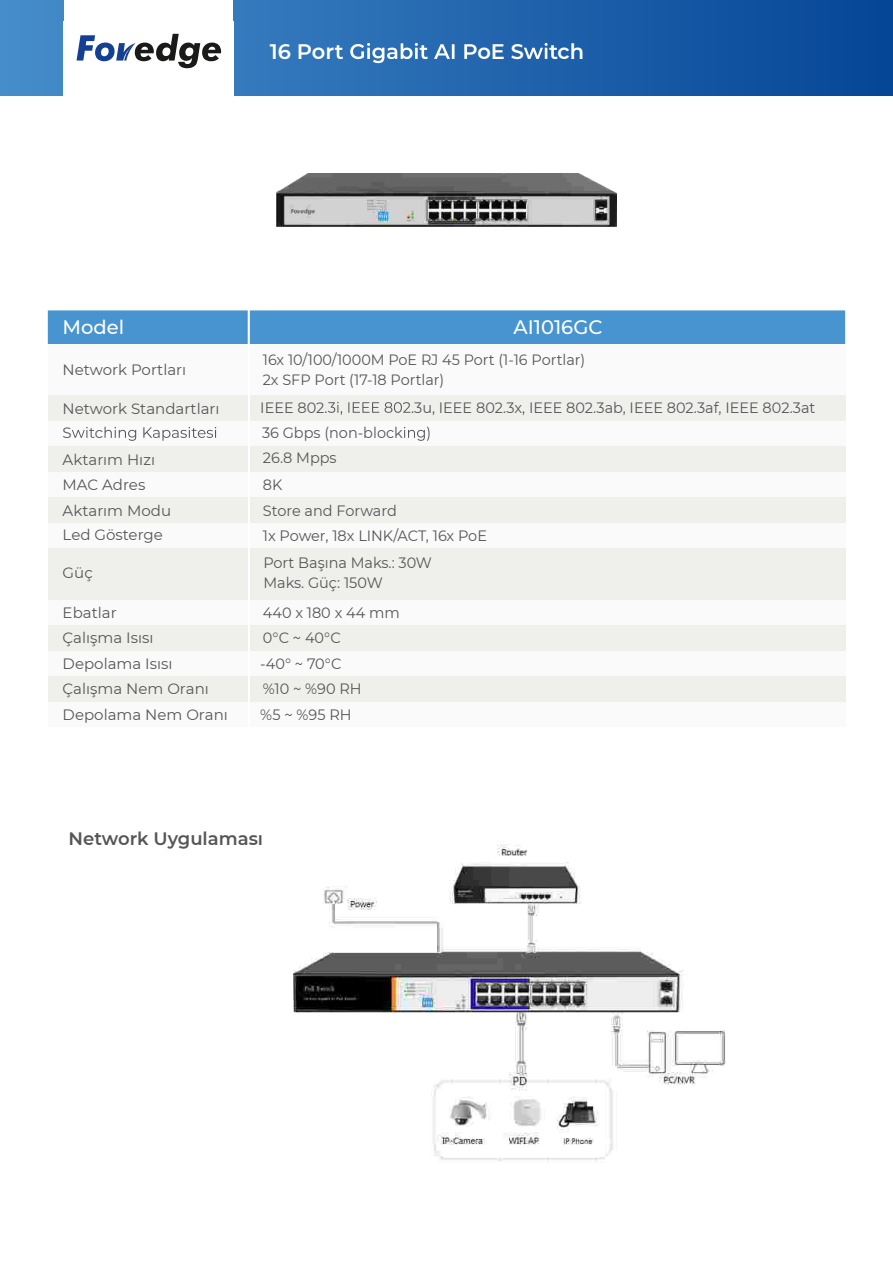
<style>
.page{position:relative;width:893px;height:1263px;background:#fff}
.page>*{position:absolute;margin:0;border:0;box-sizing:border-box;transform-origin:0 0}
.t1{font:600 21px "Montserrat";color:#fff}
.t2{font:500 19.5px "Montserrat";color:#fff}
.t3{font:600 18px "Montserrat";color:#575656}
.t4{font:15px/20.5px "Montserrat";color:#575656;scale:.96 1}
.t5{font:15px/27px "Montserrat";color:#575656}
</style>
<div class="page">
<img style="left:277px;top:174px;width:339px;height:52px">
<div style="left:48px;top:310px;width:797px;height:34px;background:#4894d0"></div>
<div style="left:0;top:0;width:64px;height:96px;background:#448ac9"></div>
<div style="left:234px;top:0;width:659px;height:96px;background:linear-gradient(to right,#357abd,#054596)"></div>
<div style="left:250px;top:344px;width:595px;height:51px;background:#fafafa"></div>
<div style="left:48px;top:344px;width:200px;height:51px;background:#fafafa"></div>
<div style="left:250px;top:421px;width:595px;height:25px;background:#fafafa"></div>
<div style="left:48px;top:421px;width:200px;height:25px;background:#fafafa"></div>
<div style="left:250px;top:600px;width:595px;height:25px;background:#fafafa"></div>
<div style="left:250px;top:472px;width:595px;height:25px;background:#fafafa"></div>
<div style="left:48px;top:600px;width:200px;height:25px;background:#fafafa"></div>
<div style="left:48px;top:472px;width:200px;height:25px;background:#fafafa"></div>
<div style="left:250px;top:702px;width:595px;height:25px;background:#fafafa"></div>
<div style="left:250px;top:523px;width:595px;height:26px;background:#fafafa"></div>
<div style="left:48px;top:702px;width:200px;height:25px;background:#fafafa"></div>
<div style="left:48px;top:523px;width:200px;height:26px;background:#fafafa"></div>
<div style="left:250px;top:651px;width:595px;height:25px;background:#fafafa"></div>
<div style="left:48px;top:651px;width:200px;height:25px;background:#fafafa"></div>
<div style="left:250px;top:395px;width:595px;height:26px;background:#efefec"></div>
<div style="left:48px;top:395px;width:200px;height:26px;background:#efefec"></div>
<div style="left:250px;top:446px;width:595px;height:26px;background:#efefec"></div>
<div style="left:48px;top:446px;width:200px;height:26px;background:#efefec"></div>
<div style="left:250px;top:497px;width:595px;height:26px;background:#efefec"></div>
<div style="left:48px;top:497px;width:200px;height:26px;background:#efefec"></div>
<div style="left:250px;top:676px;width:595px;height:26px;background:#efefec"></div>
<div style="left:250px;top:549px;width:595px;height:51px;background:#efefec"></div>
<div style="left:48px;top:676px;width:200px;height:26px;background:#efefec"></div>
<div style="left:48px;top:549px;width:200px;height:51px;background:#efefec"></div>
<div style="left:250px;top:625px;width:595px;height:26px;background:#efefec"></div>
<div style="left:48px;top:625px;width:200px;height:26px;background:#efefec"></div>
<svg style="left:72px;top:427px;width:23px;height:11px"></svg>
<svg style="left:105px;top:427px;width:111px;height:14px"></svg>
<svg style="left:404px;top:427px;width:26px;height:14px"></svg>
<svg style="left:328px;top:402px;width:82px;height:13px"></svg>
<svg style="left:335px;top:43px;width:142px;height:20px"></svg>
<svg style="left:524px;top:43px;width:34px;height:16px"></svg>
<svg style="left:77px;top:34px;width:144px;height:34px"></svg>
<img style="left:293px;top:845px;width:433px;height:317px">
<h1 class="t1" style="left:270px;top:37px;width:66px">16 Por</h1>
<h1 class="t1" style="left:477px;top:37px;width:48px">oE S</h1>
<h1 class="t1" style="left:558px;top:37px;width:28px">ch</h1>
<h2 class="t2" style="left:63px;top:314px;width:63px">Model</h2>
<h2 class="t2" style="left:514px;top:314px;width:90px">AI1016GC</h2>
<p class="t4" style="left:263px;top:348px;width:337px">16x 10/100/1000M PoE RJ 45 Port (1-16 Portlar)<br>2x SFP Port (17-18 Portlar)</p>
<p class="t4" style="left:262px;top:419px;width:148px;line-height:25.3px">36 Gbps (non-block<br>26.8 Mpps</p>
<p class="t4" style="left:263px;top:497px;width:235px;line-height:25.2px">Store and Forward<br>1x Power, 18x LINK/ACT, 16x PoE</p>
<p class="t4" style="left:263px;top:551px;width:177px">Port Başına Maks.: 30W<br>Maks. Güç: 150W</p>
<p class="t5" style="left:63px;top:356px;width:125px">Network Portları</p>
<p class="t4" style="left:260px;top:397px;width:72px">IEEE 802.</p>
<p class="t4" style="left:411px;top:397px;width:423px">.3u, IEEE 802.3x, IEEE 802.3ab, IEEE 802.3af, IEEE 802.3at</p>
<p class="t5" style="left:63px;top:394px;width:158px">Network Standartları</p>
<p class="t5" style="left:63px;top:418px;width:11px">S</p>
<p class="t5" style="left:63px;top:418px;width:94px;text-indent:32px">c<br>Aktarım Hızı</p>
<p class="t5" style="left:63px;top:498px;width:110px;line-height:24px">Aktarım Modu<br>Led Gösterge</p>
<p class="t5" style="left:63px;top:558px;width:32px">Güç</p>
<p class="t5" style="left:63px;top:471px;width:84px">MAC Adres</p>
<p class="t4" style="left:263px;top:474px;width:22px">8K</p>
<p class="t5" style="left:63px;top:600px;width:92px;line-height:24.9px">Ebatlar<br>Çalışma Isısı</p>
<p class="t5" style="left:63px;top:674px;width:148px">Çalışma Nem Oranı</p>
<p class="t5" style="left:63px;top:650px;width:111px">Depolama Isısı</p>
<p class="t5" style="left:63px;top:701px;width:167px">Depolama Nem Oranı</p>
<p class="t4" style="left:263px;top:599px;width:144px;line-height:25px">440 x 180 x 44 mm<br>0°C ~ 40°C</p>
<p class="t4" style="left:260px;top:653px;width:86px">-40° ~ 70°C</p>
<p class="t4" style="left:263px;top:678px;width:104px">%10 ~ %90 RH</p>
<p class="t4" style="left:260px;top:704px;width:97px">%5 ~ %95 RH</p>
<p class="t3" style="left:69px;top:826px;width:196px">Network Uygulaması</p>
</div>
